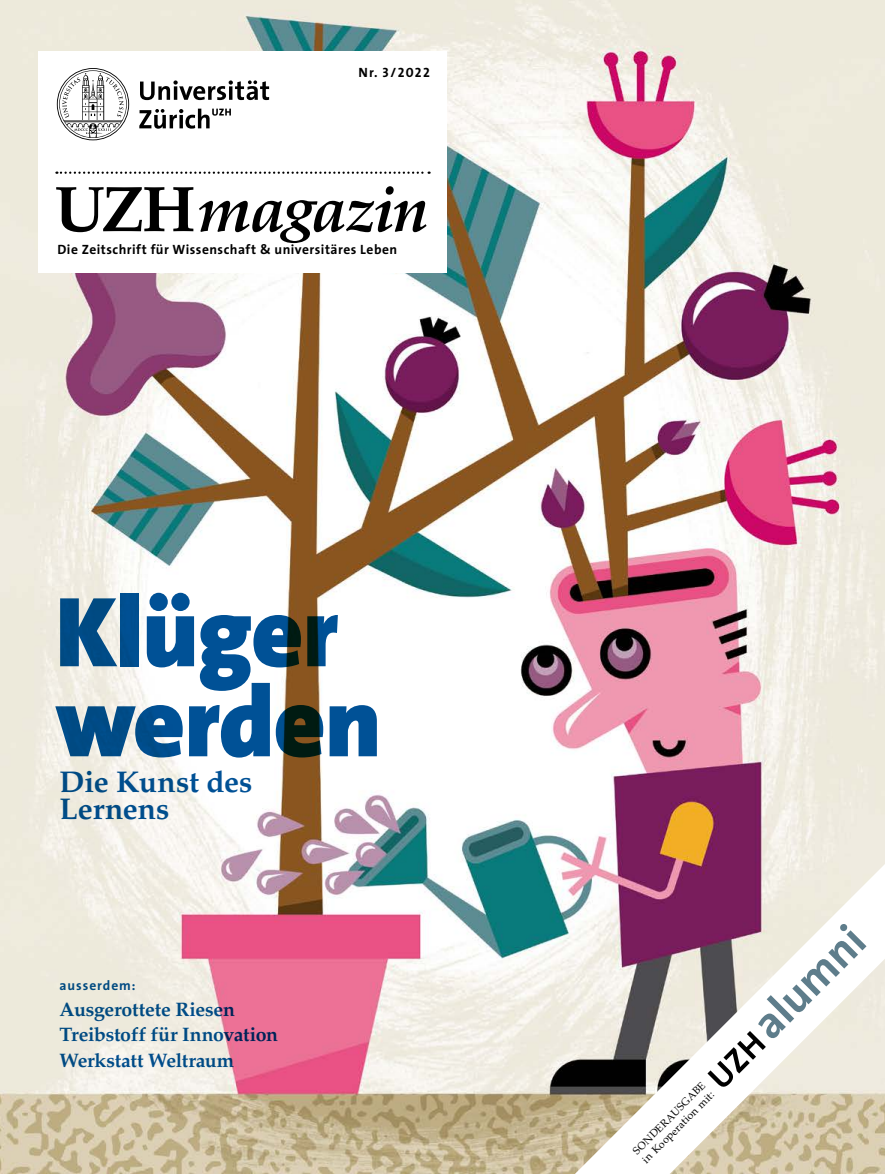
<style>
.page{position:relative;width:885px;height:1174px;background:#fff}
.page>*{position:absolute;margin:0;border:0;box-sizing:border-box;transform-origin:0 0}
.t1{font:900 100.5px/90px "The Sans";letter-spacing:-.015em;color:#005196}
._16_mi_titel{font:italic 700 64.5px "Palatino LT Std";letter-spacing:-.035em;color:#000}
.t2{font:700 30px/27px "Palatino LT Std";letter-spacing:-.005em;color:#005196}
.t3{font:700 19.5px/25.5px "Palatino LT Std";letter-spacing:-.015em;color:#005196}
._18_rubrik{font:700 13.5px "The Sans";letter-spacing:.035em;color:#000}
.t4{font:700 13.5px "The Sans";letter-spacing:.07em;color:#005196}
._18_rubrik-2{font:13.5px "The Sans Bold Caps";color:#000}
._00_lauftext_oE{font:10.5px/12.8px "Palatino LT Std";color:#000}
.s1{font-family:"The Sans";font-weight:700}
.s2{font-style:normal}
.s3{font-size:58.05px}
</style>
<div class="page">
<img style="left:0;top:0;width:884px;height:1174px">
<svg style="left:574px;top:864px;width:310px;height:310px"></svg>
<svg style="left:707px;top:923px;width:159px;height:165px"></svg>
<div style="left:38px;top:51px;width:408px;height:221px;background:#fff"></div>
<svg style="left:57px;top:68px;width:212px;height:72px"></svg>
<svg style="left:56px;top:171px;width:373px;height:3px"></svg>
<hr style="left:0;top:0;width:1px;height:962px;background:#edeadb">
<p class="_18_rubrik-2" style="left:358px;top:61px;width:73px"><span class="s1">Nr.</span> 3/2022</p>
<p class="_16_mi_titel" style="left:55px;top:171px;width:376px"><span class="s2">UZH</span>ma<span class="s3">g</span>azin</p>
<p class="_18_rubrik" style="left:57px;top:238px;width:341px">Die Zeitschrift für Wissenschaft &amp; universitäres Leben</p>
<h1 class="t1" style="left:55px;top:585px;width:328px">Klüger werden</h1>
<h3 class="t2" style="left:60px;top:769px;width:194px">Die Kunst des<br>Lernens</h3>
<p class="t4" style="left:60px;top:974px;width:78px">ausserdem:</p>
<p class="t3" style="left:60px;top:996px;width:220px">Ausgerottete Riesen<br>Treibstoff für Innovation<br>Werkstatt Weltraum</p>
<p class="_00_lauftext_oE" style="left:630px;top:1148px;width:99px;rotate:-45deg">SONDERAUSGABE in Kooperation mit:</p>
</div>
